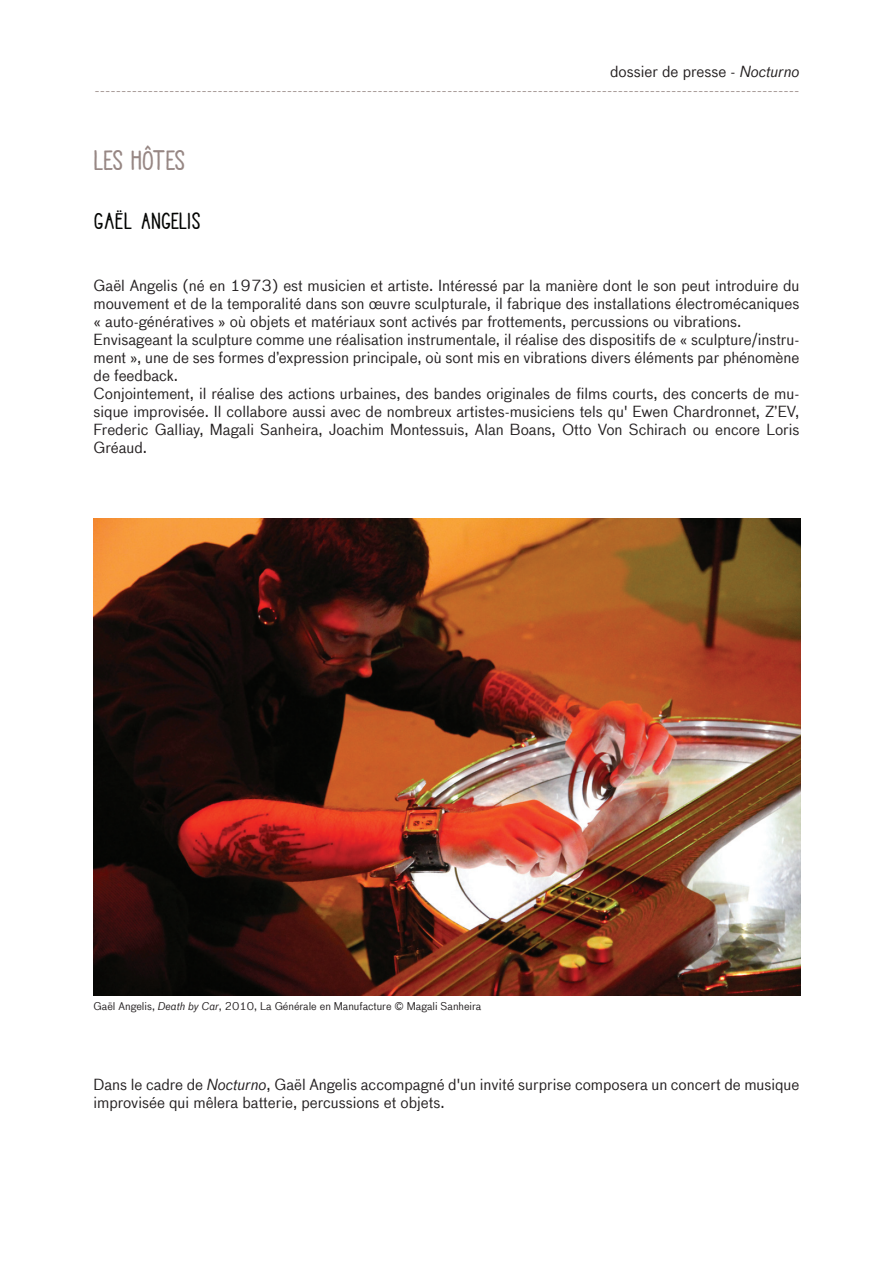
<style>
.page{position:relative;width:893px;height:1263px;background:#fff}
.page>*{position:absolute;margin:0;border:0;box-sizing:border-box;transform-origin:0 0}
.t1{font:700 27px "Maingauche";letter-spacing:-.065em;color:#978784}
.t2{font:700 22.5px "Maingauche";color:#040503}
.t3{font:15px/18px "Bau Offc";color:#231f20}
.t4{font:15px "Minion Pro";color:#978784}
.t5{font:10.5px "Bau Offc";color:#231f20}
.s1{font-style:italic}
</style>
<div class="page">
<img style="left:94px;top:519px;width:707px;height:477px">
<p class="t3" style="left:610px;top:63px;width:191px">dossier de presse - <span class="s1">Nocturno</span></p>
<p class="t4" style="left:95px;top:80px;width:706px">------------------------------------------------------------------------------------------------------------------------------------</p>
<h1 class="t1" style="left:94px;top:145px;width:93px">LES HÔTES</h1>
<h2 class="t2" style="left:94px;top:208px;width:108px">GAËL ANGELIS</h2>
<p class="t3" style="left:94px;top:276px;width:707px">Gaël Angelis (né en 1973) est musicien et artiste. Intéressé par la manière dont le son peut introduire du mouvement et de la temporalité dans son œuvre sculpturale, il fabrique des installations électromécaniques « auto-génératives » où objets et matériaux sont activés par frottements, percussions ou vibrations.<br>Envisageant la sculpture comme une réalisation instrumentale, il réalise des dispositifs de « sculpture/instru&shy;ment », une de ses formes d’expression principale, où sont mis en vibrations divers éléments par phénomène de feedback.<br>Conjointement, il réalise des actions urbaines, des bandes originales de films courts, des concerts de mu&shy;sique improvisée. Il collabore aussi avec de nombreux artistes-musiciens tels qu' Ewen Chardronnet, Z’EV, Frederic Galliay, Magali Sanheira, Joachim Montessuis, Alan Boans, Otto Von Schirach ou encore Loris Gréaud.</p>
<p class="t5" style="left:94px;top:1000px;width:389px">Gaël Angelis, <span class="s1">Death by Car</span>, 2010, La Générale en Manufacture © Magali Sanheira</p>
<p class="t3" style="left:94px;top:1076px;width:707px">Dans le cadre de <span class="s1">Nocturno</span>, Gaël Angelis accompagné d'un invité surprise composera un concert de musique improvisée qui mêlera batterie, percussions et objets.</p>
</div>
